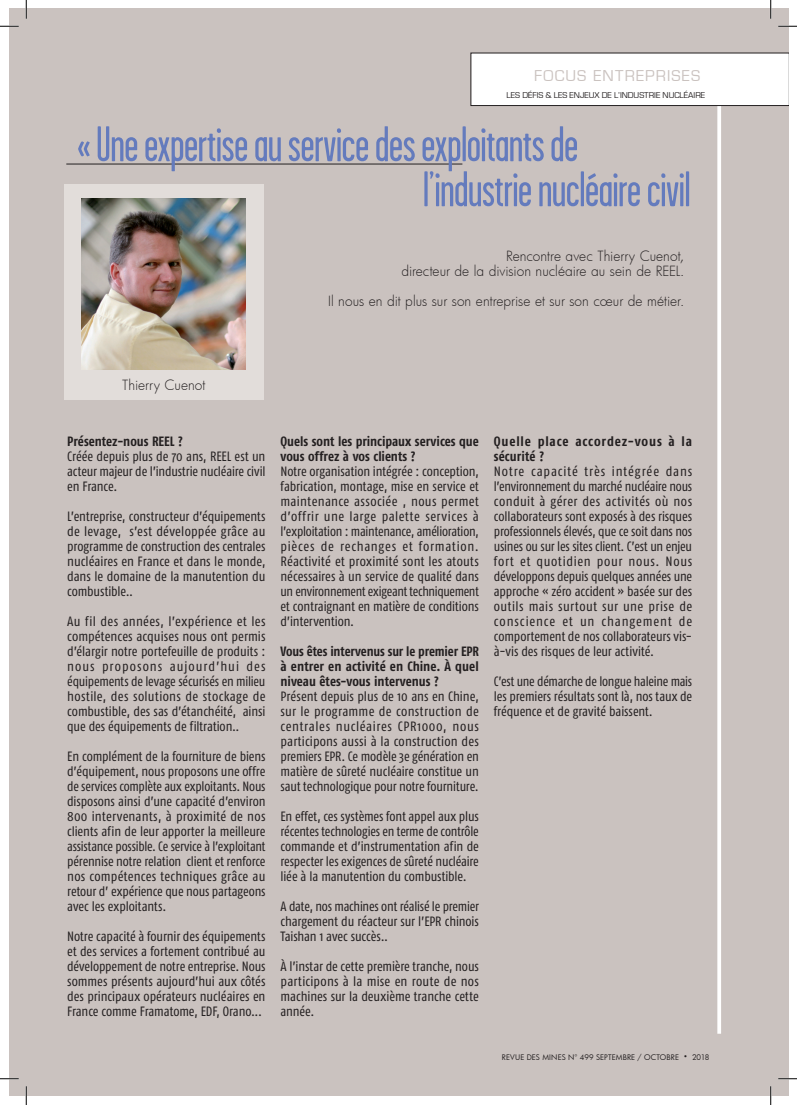
<style>
.page{position:relative;width:797px;height:1105px;background:#fff}
.page>*{position:absolute;margin:0;border:0;box-sizing:border-box;transform-origin:0 0}
._04-Texte_courant{font:50px "Garage Gothic";letter-spacing:-.015em;color:#647bbd}
.t1{font:16.25px "Eurostile";letter-spacing:.07em;color:#cac2bf}
._02-Chapo{font:300 13.75px "Futura";color:#231f20}
._04-Texte_courant-2{font:13.5px/15px "Fago Co";letter-spacing:-.005em;color:#231f20;text-align:justify}
._04-Texte_courant-3{font:700 13.5px/15px "Fago Co";letter-spacing:.005em;color:#231f20}
._04-Texte_courant-4{font:700 13.5px/15px "Fago Co";letter-spacing:.055em;color:#231f20}
.t2{font:8.75px "Eurostile";color:#231f20}
.t3{font:7.5px "Futura";letter-spacing:.015em;color:#231f20}
.s1{font-family:"Fago Co Med";font-size:10px}
</style>
<div class="page">
<div style="left:9px;top:9px;width:779px;height:1087px;background:#cac2bf"></div>
<hr style="left:66px;top:164px;width:396px;height:1px;background:#231f20">
<div style="left:64px;top:185px;width:200px;height:215px;background:#e2ddda"></div>
<img style="left:82px;top:199px;width:164px;height:170px">
<svg style="left:717px;top:106px;width:4px;height:928px;background:#faf9f9"></svg>
<div style="left:470px;top:53px;width:318px;height:53px;background:#fff"></div>
<svg style="left:0;top:25px;width:19px;height:2px"></svg>
<svg style="left:778px;top:25px;width:19px;height:2px"></svg>
<svg style="left:0;top:1078px;width:19px;height:1px"></svg>
<svg style="left:778px;top:1078px;width:19px;height:1px"></svg>
<svg style="left:25px;top:0;width:2px;height:19px"></svg>
<svg style="left:25px;top:1086px;width:2px;height:19px"></svg>
<svg style="left:770px;top:0;width:1px;height:19px"></svg>
<svg style="left:770px;top:1086px;width:1px;height:19px"></svg>
<p class="t1" style="left:534px;top:67px;width:168px">FOCUS ENTREPRISES</p>
<p class="t2" style="left:506px;top:90px;width:200px">LES DÉFIS &amp; LES ENJEUX DE L’INDUSTRIE NUCLÉAIRE</p>
<p class="_04-Texte_courant" style="left:77px;top:118px;width:502px">« Une expertise au service des exploitants de</p>
<p class="_04-Texte_courant" style="left:422px;top:163px;width:270px">l’industrie nucléaire civil</p>
<p class="_02-Chapo" style="left:506px;top:247px;width:180px">Rencontre avec Thierry Cuenot,</p>
<p class="_02-Chapo" style="left:401px;top:262px;width:284px">directeur de la division nucléaire au sein de REEL.</p>
<p class="_02-Chapo" style="left:328px;top:292px;width:358px">Il nous en dit plus sur son entreprise et sur son cœur de métier.</p>
<p class="_02-Chapo" style="left:122px;top:376px;width:85px">Thierry Cuenot</p>
<p class="_04-Texte_courant-3" style="left:67px;top:434px;width:117px">Présentez-nous REEL ?</p>
<p class="_04-Texte_courant-2" style="left:67px;top:449px;width:200px">Créée depuis plus de 70 ans, REEL est un acteur majeur de l’industrie nucléaire civil en France.</p>
<p class="_04-Texte_courant-2" style="left:67px;top:509px;width:200px">L’entreprise, constructeur d’équipements de levage, s’est développée grâce au programme de construction des centrales nucléaires en France et dans le monde, dans le domaine de la manutention du combustible..</p>
<p class="_04-Texte_courant-2" style="left:67px;top:614px;width:200px">Au fil des années, l’expérience et les compétences acquises nous ont permis d’élargir notre portefeuille de produits : nous proposons aujourd’hui des équipements de levage sécurisés en milieu hostile, des solutions de stockage de combustible, des sas d’étanchéité, ainsi que des équipements de filtration..</p>
<p class="_04-Texte_courant-2" style="left:67px;top:749px;width:200px">En complément de la fourniture de biens d’équipement, nous proposons une offre de services complète aux exploitants. Nous disposons ainsi d’une capacité d’environ 800 intervenants, à proximité de nos clients afin de leur apporter la meilleure assistance possible. Ce service à l’exploitant pérennise notre relation client et renforce nos compétences techniques grâce au retour d’ expérience que nous partageons avec les exploitants.</p>
<p class="_04-Texte_courant-2" style="left:67px;top:929px;width:200px">Notre capacité à fournir des équipements et des services a fortement contribué au développement de notre entreprise. Nous sommes présents aujourd’hui aux côtés des principaux opérateurs nucléaires en France comme Framatome, EDF, Orano...</p>
<p class="_04-Texte_courant-3" style="left:280px;top:434px;width:200px">Quels sont les principaux services que vous offrez à vos clients ?</p>
<p class="_04-Texte_courant-2" style="left:280px;top:464px;width:200px">Notre organisation intégrée : conception, fabrication, montage, mise en service et maintenance associée , nous permet d’offrir une large palette services à l’exploitation : maintenance, amélioration, pièces de rechanges et formation.<br>Réactivité et proximité sont les atouts nécessaires à un service de qualité dans un environnement exigeant techniquement et contraignant en matière de conditions d’intervention.</p>
<p class="_04-Texte_courant-3" style="left:280px;top:644px;width:200px;text-align:justify">Vous êtes intervenus sur le premier EPR à entrer en activité en Chine. À quel niveau êtes-vous intervenus ?</p>
<p class="_04-Texte_courant-2" style="left:280px;top:689px;width:200px">Présent depuis plus de 10 ans en Chine, sur le programme de construction de centrales nucléaires CPR1000, nous participons aussi à la construction des premiers EPR. Ce modèle 3e génération en matière de sûreté nucléaire constitue un saut technologique pour notre fourniture.</p>
<p class="_04-Texte_courant-2" style="left:280px;top:809px;width:200px">En effet, ces systèmes font appel aux plus récentes technologies en terme de contrôle commande et d’instrumentation afin de respecter les exigences de sûreté nucléaire liée à la manutention du combustible.</p>
<p class="_04-Texte_courant-2" style="left:280px;top:899px;width:200px">A date, nos machines ont réalisé le premier chargement du réacteur sur l’EPR chinois Taishan 1 avec succès..</p>
<p class="_04-Texte_courant-2" style="left:280px;top:959px;width:200px">À l’instar de cette première tranche, nous participons à la mise en route de nos machines sur la deuxième tranche cette année.</p>
<p class="_04-Texte_courant-4" style="left:494px;top:434px;width:200px">Quelle place accordez-vous à la sécurité ?</p>
<p class="_04-Texte_courant-2" style="left:494px;top:464px;width:200px">Notre capacité très intégrée dans l’environnement du marché nucléaire nous conduit à gérer des activités où nos collaborateurs sont exposés à des risques professionnels élevés, que ce soit dans nos usines ou sur les sites client. C’est un enjeu fort et quotidien pour nous. Nous développons depuis quelques années une approche « zéro accident » basée sur des outils mais surtout sur une prise de conscience et un changement de comportement de nos collaborateurs vis&shy;à-vis des risques de leur activité.</p>
<p class="_04-Texte_courant-2" style="left:494px;top:674px;width:200px">C’est une démarche de longue haleine mais les premiers résultats sont là, nos taux de fréquence et de gravité baissent.</p>
<p class="t3" style="left:502px;top:1052px;width:209px">REVUE DES MINES N° 499 SEPTEMBRE / OCTOBRE <span class="s1">•</span> 2018</p>
</div>
